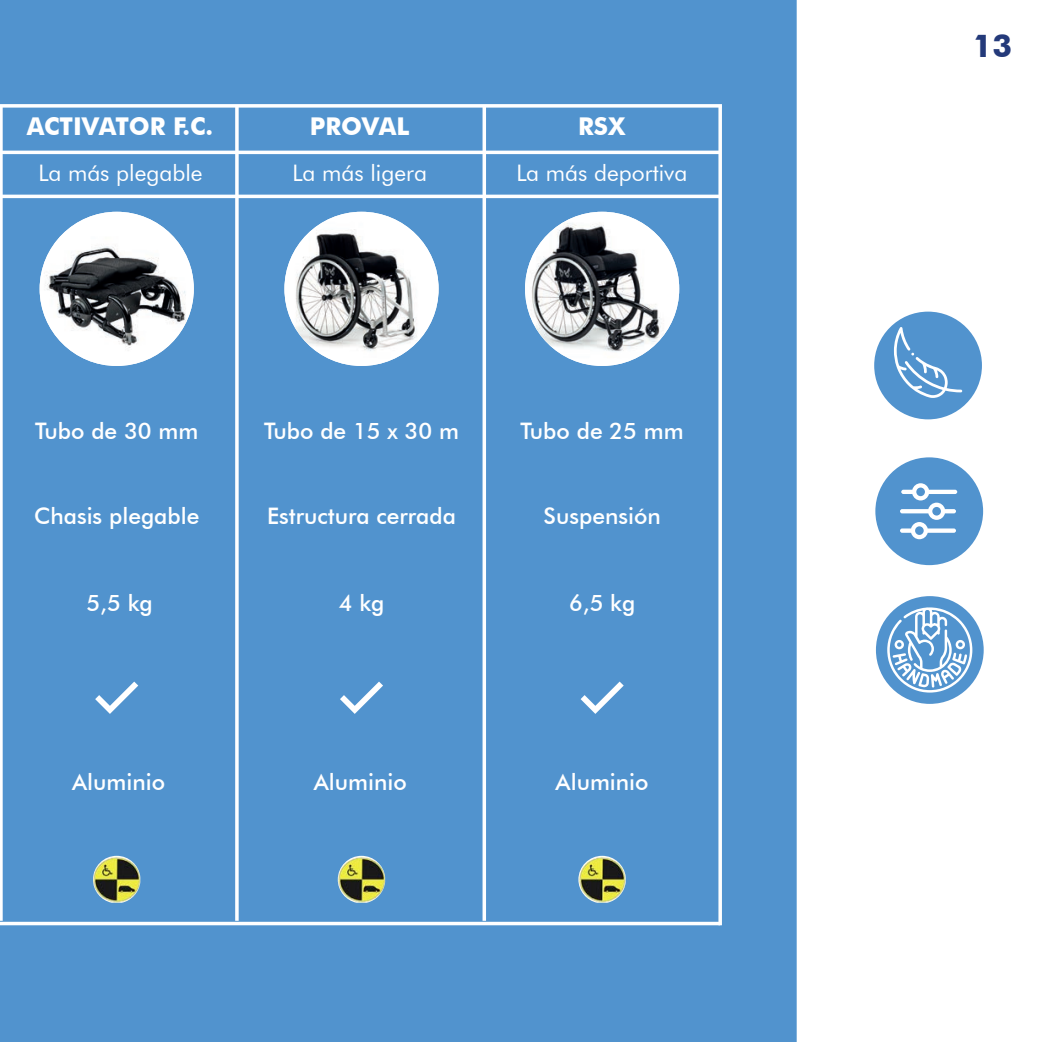
<style>
.page{position:relative;width:1042px;height:1042px;background:#fff}
.page>*{position:absolute;margin:0;border:0;box-sizing:border-box;transform-origin:0 0}
.t1{font:700 31.5px "Futura BT";color:#243a7a}
.Titel_inleiding_tekst{font:700 24.5px "Futura BT";color:#fff}
.Titel_inleiding_tekst-2{font:500 22.75px "Futura BT";color:#fff}
.Titel_inleiding_tekst-3{font:22.75px "Futura BT";color:#fff}
</style>
<div class="page">
<div style="left:0;top:0;width:796px;height:1042px;background:#5193ce"></div>
<hr style="left:0;top:106px;width:3px;height:815px;background:#fff">
<svg style="left:235px;top:108px;width:4px;height:813px"></svg>
<svg style="left:482px;top:108px;width:4px;height:813px"></svg>
<svg style="left:718px;top:108px;width:4px;height:817px"></svg>
<hr style="left:0;top:195px;width:720px;height:3px;background:#fff">
<hr style="left:0;top:151px;width:720px;height:3px;background:#fff">
<svg style="left:0;top:104px;width:722px;height:4px"></svg>
<hr style="left:0;top:922px;width:720px;height:3px;background:#fff">
<img style="left:40px;top:212px;width:154px;height:154px;border-radius:77px">
<img style="left:284px;top:212px;width:155px;height:154px;border-radius:77px">
<img style="left:525px;top:212px;width:154px;height:154px;border-radius:77px">
<img style="left:93px;top:856px;width:47px;height:47px">
<img style="left:338px;top:856px;width:47px;height:47px">
<img style="left:578px;top:856px;width:48px;height:47px">
<svg style="left:95px;top:681px;width:43px;height:33px"></svg>
<svg style="left:340px;top:681px;width:43px;height:33px"></svg>
<svg style="left:580px;top:681px;width:44px;height:33px"></svg>
<div style="left:875px;top:457px;width:108px;height:108px;background:#5193ce;border-radius:50%"></div>
<svg style="left:900px;top:483px;width:57px;height:56px"></svg>
<div style="left:874px;top:312px;width:108px;height:107px;background:#5193ce;border-radius:50%"></div>
<svg style="left:894px;top:327px;width:68px;height:71px"></svg>
<div style="left:876px;top:596px;width:107px;height:108px;background:#5193ce;border-radius:50%"></div>
<svg style="left:887px;top:607px;width:85px;height:85px"></svg>
<h1 class="t1" style="left:972px;top:26px;width:41px">13</h1>
<p class="Titel_inleiding_tekst" style="left:27px;top:111px;width:188px">ACTIVATOR F.C.</p>
<p class="Titel_inleiding_tekst-3" style="left:38px;top:159px;width:166px">La más plegable</p>
<p class="Titel_inleiding_tekst" style="left:310px;top:111px;width:101px">PROVAL</p>
<p class="Titel_inleiding_tekst-3" style="left:292px;top:159px;width:136px">La más ligera</p>
<p class="Titel_inleiding_tekst" style="left:578px;top:111px;width:49px">RSX</p>
<p class="Titel_inleiding_tekst-3" style="left:516px;top:159px;width:173px">La más deportiva</p>
<p class="Titel_inleiding_tekst-2" style="left:35px;top:417px;width:165px">Tubo de 30 mm</p>
<p class="Titel_inleiding_tekst-2" style="left:264px;top:417px;width:196px">Tubo de 15 x 30 m</p>
<p class="Titel_inleiding_tekst-2" style="left:520px;top:417px;width:165px">Tubo de 25 mm</p>
<p class="Titel_inleiding_tekst-2" style="left:34px;top:502px;width:167px">Chasis plegable</p>
<p class="Titel_inleiding_tekst-2" style="left:267px;top:502px;width:190px">Estructura cerrada</p>
<p class="Titel_inleiding_tekst-2" style="left:543px;top:502px;width:119px">Suspensión</p>
<p class="Titel_inleiding_tekst-2" style="left:87px;top:589px;width:68px">5,5 kg</p>
<p class="Titel_inleiding_tekst-2" style="left:339px;top:589px;width:47px">4 kg</p>
<p class="Titel_inleiding_tekst-2" style="left:569px;top:589px;width:68px">6,5 kg</p>
<p class="Titel_inleiding_tekst-2" style="left:72px;top:768px;width:94px">Aluminio</p>
<p class="Titel_inleiding_tekst-2" style="left:314px;top:768px;width:94px">Aluminio</p>
<p class="Titel_inleiding_tekst-2" style="left:556px;top:768px;width:94px">Aluminio</p>
</div>
